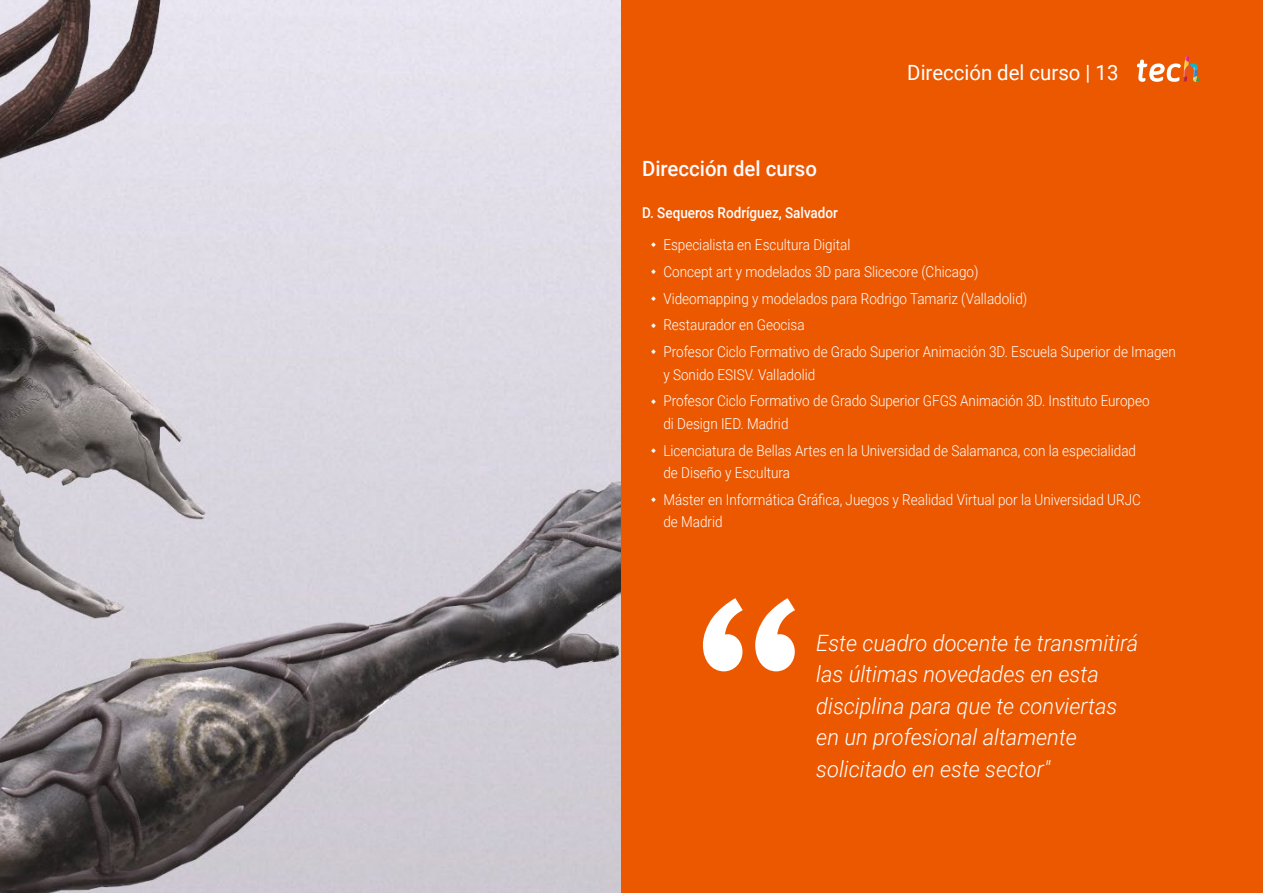
<style>
.page{position:relative;width:1263px;height:893px;background:#fff}
.page>*{position:absolute;margin:0;border:0;box-sizing:border-box;transform-origin:0 0}
.t1{font:italic 300 22.5px/31.5px "Roboto";color:#fff}
.t2{font:21px "Roboto";color:#fff}
.t3{font:500 21px "Roboto";color:#fffbff}
.t4{font:300 15px/26.7px "Roboto";color:#fff;scale:.9 1}
.t5{font:500 15px "Roboto";color:#fff;scale:.9 1}
</style>
<div class="page">
<div style="left:621px;top:0;width:642px;height:893px;background:#ec5800"></div>
<img style="left:0;top:0;width:621px;height:893px">
<svg style="left:1137px;top:56px;width:62px;height:26px"></svg>
<svg style="left:703px;top:598px;width:92px;height:73px"></svg>
<h2 class="t3" style="left:642px;top:154px;width:176px">Dirección del curso</h2>
<h2 class="t2" style="left:907px;top:57px;width:213px">Dirección del curso | 13</h2>
<p class="t5" style="left:642px;top:202px;width:219px">D. Sequeros Rodríguez, Salvador</p>
<p class="t4" style="left:663px;top:231px;width:571px">Especialista en Escultura Digital<br>Concept art y modelados 3D para Slicecore (Chicago)<br>Videomapping y modelados para Rodrigo Tamariz (Valladolid)<br>Restaurador en Geocisa<br>Profesor Ciclo Formativo de Grado Superior Animación 3D. Escuela Superior de Imagen</p>
<p class="t4" style="left:663px;top:360px;width:542px">y Sonido ESISV. Valladolid<br>Profesor Ciclo Formativo de Grado Superior GFGS Animación 3D. Instituto Europeo</p>
<p class="t4" style="left:663px;top:410px;width:527px">di Design IED. Madrid<br>Licenciatura de Bellas Artes en la Universidad de Salamanca, con la especialidad</p>
<p class="t4" style="left:663px;top:459px;width:532px">de Diseño y Escultura<br>Máster en Informática Gráfica, Juegos y Realidad Virtual por la Universidad URJC</p>
<p class="t4" style="left:663px;top:508px;width:67px">de Madrid</p>
<h1 class="t1" style="left:816px;top:626px;width:323px">Este cuadro docente te transmitirá las últimas novedades en esta disciplina para que te conviertas en un profesional altamente solicitado en este sector"</h1>
</div>
